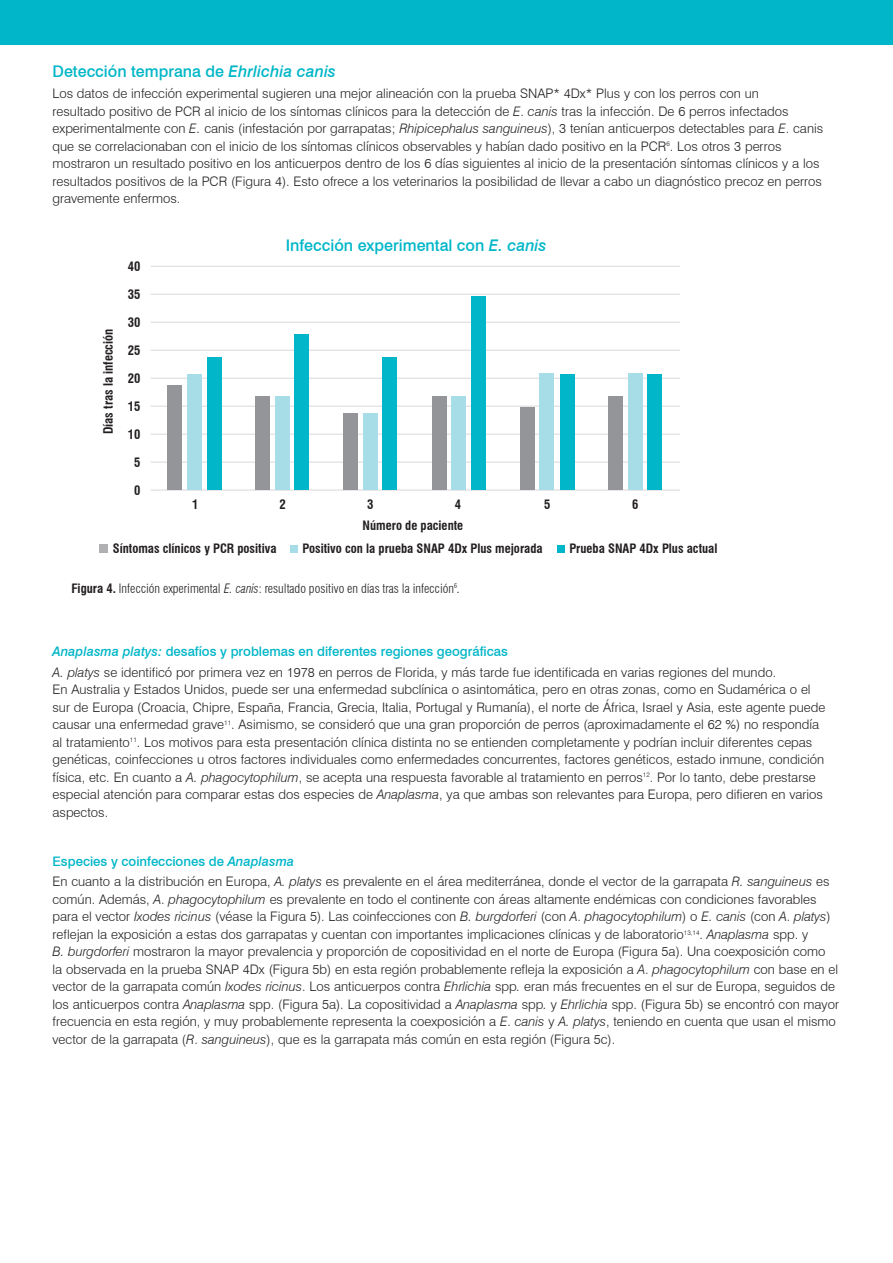
<style>
.page{position:relative;width:893px;height:1263px;background:#fff}
.page>*{position:absolute;margin:0;border:0;box-sizing:border-box;transform-origin:0 0}
.Paragraph_headings{font:500 16.05px "Swiss 721 BT";color:#00b6c8}
.GI_Body_9_5_12{font:300 13.2px/17.5px "Swiss 721 BT";color:#231f20}
.Paragraph_headings-2{font:500 13.2px "Swiss 721 BT";color:#00b6c8}
.t1{font:700 condensed 12.6px "Swiss 721 BT";color:#231f20}
.t2{font:300 condensed 12.6px "Swiss 721 BT";color:#231f20}
.s1{font-style:italic}
.s2{font-weight:700}
.s3{font-style:italic;font-stretch:normal;font-size:13.2px}
</style>
<div class="page">
<div style="left:0;top:0;width:893px;height:45px;background:#00b6c8"></div>
<hr style="left:151px;top:266px;width:529px;height:1px;background:#d8d9db">
<hr style="left:151px;top:294px;width:529px;height:1px;background:#d8d9db">
<hr style="left:151px;top:322px;width:529px;height:1px;background:#d8d9db">
<hr style="left:151px;top:350px;width:529px;height:1px;background:#d8d9db">
<hr style="left:151px;top:378px;width:529px;height:1px;background:#d8d9db">
<hr style="left:151px;top:406px;width:529px;height:1px;background:#d8d9db">
<hr style="left:151px;top:434px;width:529px;height:1px;background:#d8d9db">
<hr style="left:151px;top:462px;width:529px;height:1px;background:#d8d9db">
<hr style="left:151px;top:490px;width:529px;height:1px;background:#d8d9db">
<div style="left:167px;top:385px;width:15px;height:105px;background:#939598"></div>
<div style="left:99px;top:544px;width:9px;height:9px;background:#b0afb1"></div>
<div style="left:187px;top:374px;width:15px;height:116px;background:#a6dde6"></div>
<div style="left:275px;top:396px;width:15px;height:94px;background:#a6dde6"></div>
<div style="left:294px;top:334px;width:15px;height:156px;background:#00b6c8"></div>
<div style="left:382px;top:357px;width:15px;height:133px;background:#00b6c8"></div>
<div style="left:207px;top:357px;width:15px;height:133px;background:#00b6c8"></div>
<div style="left:471px;top:296px;width:15px;height:194px;background:#00b6c8"></div>
<div style="left:560px;top:374px;width:14px;height:116px;background:#00b6c8"></div>
<div style="left:647px;top:374px;width:15px;height:116px;background:#00b6c8"></div>
<div style="left:363px;top:413px;width:15px;height:77px;background:#a6dde6"></div>
<div style="left:451px;top:396px;width:15px;height:94px;background:#a6dde6"></div>
<div style="left:540px;top:373px;width:14px;height:117px;background:#a6dde6"></div>
<div style="left:628px;top:373px;width:14px;height:117px;background:#a6dde6"></div>
<div style="left:255px;top:396px;width:15px;height:94px;background:#939598"></div>
<div style="left:344px;top:413px;width:14px;height:77px;background:#939598"></div>
<div style="left:432px;top:396px;width:14px;height:94px;background:#939598"></div>
<div style="left:520px;top:407px;width:14px;height:83px;background:#939598"></div>
<div style="left:608px;top:396px;width:15px;height:94px;background:#939598"></div>
<div style="left:290px;top:545px;width:8px;height:8px;background:#a6dde6"></div>
<div style="left:557px;top:545px;width:8px;height:8px;background:#00b6c8"></div>
<p class="Paragraph_headings" style="left:53px;top:62px;width:285px">Detección temprana de <span class="s1">Ehrlichia canis</span></p>
<p class="GI_Body_9_5_12" style="left:53px;top:85px;width:772px">Los datos de infección experimental sugieren una mejor alineación con la prueba SNAP* 4Dx* Plus y con los perros con un<br>resultado positivo de PCR al inicio de los síntomas clínicos para la detección de <span class="s1">E</span>. <span class="s1">canis</span> tras la infección. De 6 perros infectados experimentalmente con <span class="s1">E.</span> canis (infestación por garrapatas; <span class="s1">Rhipicephalus sanguineus</span>), 3 tenían anticuerpos detectables para <span class="s1">E</span>. canis que se correlacionaban con el inicio de los síntomas clínicos observables y habían dado positivo en la PCR<sup>6</sup>. Los otros 3 perros mostraron un resultado positivo en los anticuerpos dentro de los 6 días siguientes al inicio de la presentación síntomas clínicos y a los resultados positivos de la PCR (Figura 4). Esto ofrece a los veterinarios la posibilidad de llevar a cabo un diagnóstico precoz en perros gravemente enfermos.</p>
<p class="Paragraph_headings" style="left:286px;top:235px;width:262px">Infección experimental con <span class="s1">E. canis</span></p>
<p class="t1" style="left:128px;top:259px;width:14px">40</p>
<p class="t1" style="left:128px;top:287px;width:14px">35</p>
<p class="t1" style="left:101px;top:434px;width:107px;rotate:-90deg">Días tras la infección</p>
<p class="t1" style="left:128px;top:315px;width:14px">30</p>
<p class="t1" style="left:128px;top:343px;width:14px">25</p>
<p class="t1" style="left:128px;top:371px;width:14px">20</p>
<p class="t1" style="left:128px;top:399px;width:14px">15</p>
<p class="t1" style="left:128px;top:427px;width:14px">10</p>
<p class="t1" style="left:134px;top:455px;width:8px">5</p>
<p class="t1" style="left:134px;top:483px;width:8px">0</p>
<p class="t1" style="left:192px;top:497px;width:8px">1</p>
<p class="t1" style="left:280px;top:497px;width:8px">2</p>
<p class="t1" style="left:367px;top:497px;width:8px">3</p>
<p class="t1" style="left:363px;top:518px;width:102px">Número de paciente</p>
<p class="t1" style="left:113px;top:541px;width:165px">Síntomas clínicos y PCR positiva</p>
<p class="t1" style="left:302px;top:541px;width:242px">Positivo con la prueba SNAP 4Dx Plus mejorada</p>
<p class="t1" style="left:569px;top:541px;width:150px">Prueba SNAP 4Dx Plus actual</p>
<p class="t1" style="left:455px;top:497px;width:8px">4</p>
<p class="t1" style="left:544px;top:497px;width:8px">5</p>
<p class="t1" style="left:632px;top:497px;width:8px">6</p>
<p class="t2" style="left:71px;top:581px;width:391px"><span class="s2">Figura 4.</span> Infección experimental <span class="s1">E. canis</span>: resultado positivo en días tras la infección<sup>6</sup><span class="s3">.</span></p>
<p class="Paragraph_headings-2" style="left:53px;top:643px;width:457px"><span class="s1">Anaplasma platys:</span> desafíos y problemas en diferentes regiones geográficas</p>
<p class="GI_Body_9_5_12" style="left:53px;top:663px;width:774px"><span class="s1">A. platys</span> se identificó por primera vez en 1978 en perros de Florida, y más tarde fue identificada en varias regiones del mundo.<br>En Australia y Estados Unidos, puede ser una enfermedad subclínica o asintomática, pero en otras zonas, como en Sudamérica o el sur de Europa (Croacia, Chipre, España, Francia, Grecia, Italia, Portugal y Rumanía), el norte de África, Israel y Asia, este agente puede causar una enfermedad grave<sup>11</sup>. Asimismo, se consideró que una gran proporción de perros (aproximadamente el 62 %) no respondía al tratamiento<sup>11</sup>. Los motivos para esta presentación clínica distinta no se entienden completamente y podrían incluir diferentes cepas genéticas, coinfecciones u otros factores individuales como enfermedades concurrentes, factores genéticos, estado inmune, condición física, etc. En cuanto a <span class="s1">A. phagocytophilum</span>, se acepta una respuesta favorable al tratamiento en perros<sup>12</sup>. Por lo tanto, debe prestarse especial atención para comparar estas dos especies de <span class="s1">Anaplasma</span>, ya que ambas son relevantes para Europa, pero difieren en varios aspectos.</p>
<p class="Paragraph_headings-2" style="left:53px;top:853px;width:243px">Especies y coinfecciones de <span class="s1">Anaplasma</span></p>
<p class="GI_Body_9_5_12" style="left:53px;top:873px;width:788px">En cuanto a la distribución en Europa, <span class="s1">A. platys</span> es prevalente en el área mediterránea, donde el vector de la garrapata <span class="s1">R. sanguineus</span> es común. Además, <span class="s1">A</span>. <span class="s1">phagocytophilum</span> es prevalente en todo el continente con áreas altamente endémicas con condiciones favorables para el vector <span class="s1">Ixodes ricinus</span> (véase la Figura 5). Las coinfecciones con <span class="s1">B. burgdorferi</span> (con <span class="s1">A</span>. <span class="s1">phagocytophilum</span>) o <span class="s1">E. canis</span> (con <span class="s1">A</span>. <span class="s1">platys</span>) reflejan la exposición a estas dos garrapatas y cuentan con importantes implicaciones clínicas y de laboratorio<sup>13,14</sup>. <span class="s1">Anaplasma</span> spp. y<br><span class="s1">B. burgdorferi</span> mostraron la mayor prevalencia y proporción de copositividad en el norte de Europa (Figura 5a). Una coexposición como<br>la observada en la prueba SNAP 4Dx (Figura 5b) en esta región probablemente refleja la exposición a <span class="s1">A</span>. <span class="s1">phagocytophilum</span> con base en el vector de la garrapata común <span class="s1">Ixodes ricinus</span>. Los anticuerpos contra <span class="s1">Ehrlichia</span> spp<span class="s1">.</span> eran más frecuentes en el sur de Europa, seguidos de los anticuerpos contra <span class="s1">Anaplasma</span> spp. (Figura 5a). La copositividad a <span class="s1">Anaplasma</span> spp<span class="s1">.</span> y <span class="s1">Ehrlichia</span> spp. (Figura 5b) se encontró con mayor frecuencia en esta región, y muy probablemente representa la coexposición a <span class="s1">E</span>. <span class="s1">canis</span> y <span class="s1">A. platys</span>, teniendo en cuenta que usan el mismo vector de la garrapata (<span class="s1">R</span>. <span class="s1">sanguineus</span>), que es la garrapata más común en esta región (Figura 5c).</p>
</div>
